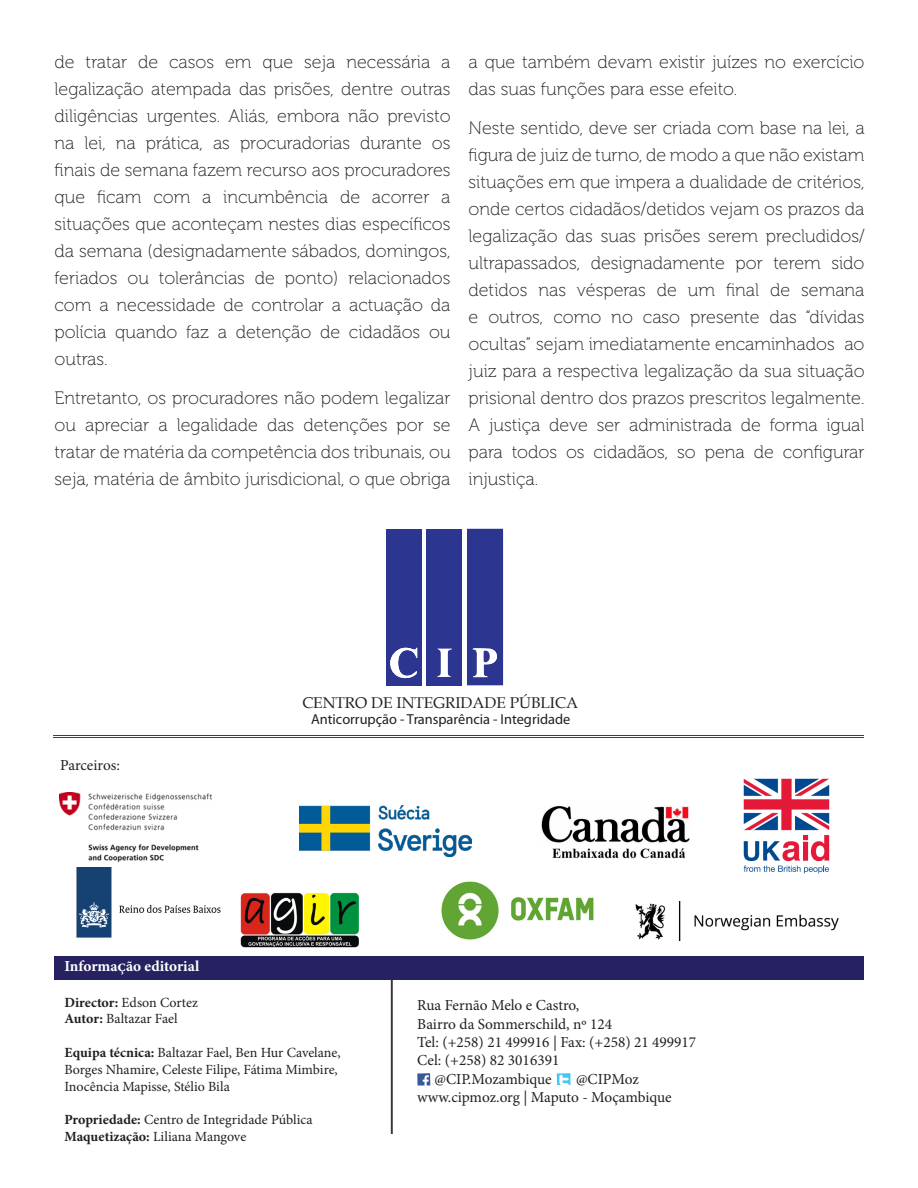
<style>
.page{position:relative;width:918px;height:1188px;background:#fff}
.page>*{position:absolute;margin:0;border:0;box-sizing:border-box;transform-origin:0 0}
.t1{font:18px/27px "Museo 100";color:#231f20;text-align:justify}
.t2{font:15.6px "Book Antiqua";color:#231f20}
.t3{font:15.3px/18.3px "Minion Pro";color:#231f20}
.t4{font:700 15.3px "Minion Pro";color:#fff}
.t5{font:14.55px "Myriad Pro";color:#231f20}
.t6{font:13.95px/16.8px "Minion Pro";color:#231f20}
.s1{font-weight:700}
</style>
<div class="page">
<hr style="left:53px;top:735px;width:811px;height:1px;background:#253f8e">
<hr style="left:53px;top:737px;width:811px;height:1px;background:#253f8e">
<img style="left:635px;top:901px;width:204px;height:40px">
<img style="left:60px;top:793px;width:151px;height:68px">
<hr style="left:392px;top:962px;width:1px;height:172px;background:#231f20">
<hr style="left:391px;top:962px;width:1px;height:172px;background:#231f20">
<div style="left:427px;top:529px;width:35px;height:156px;background:#2c3691"></div>
<svg style="left:437px;top:649px;width:15px;height:28px"></svg>
<div style="left:386px;top:529px;width:36px;height:156px;background:#2c3691"></div>
<svg style="left:390px;top:647px;width:27px;height:32px"></svg>
<svg style="left:467px;top:529px;width:36px;height:156px;background:#394297"></svg>
<svg style="left:417px;top:1073px;width:13px;height:13px"></svg>
<svg style="left:557px;top:1073px;width:13px;height:12px"></svg>
<div style="left:54px;top:956px;width:810px;height:24px;background:#262161"></div>
<img style="left:541px;top:806px;width:149px;height:53px">
<img style="left:441px;top:881px;width:153px;height:59px">
<img style="left:240px;top:892px;width:119px;height:56px">
<img style="left:76px;top:868px;width:145px;height:70px">
<img style="left:300px;top:806px;width:172px;height:51px">
<img style="left:743px;top:778px;width:87px;height:96px">
<p class="t1" style="left:55px;top:48px;width:398px">de tratar de casos em que seja necessária a legalização atempada das prisões, dentre outras diligências urgentes. Aliás, embora não previsto na lei, na prática, as procuradorias durante os finais de semana fazem recurso aos procuradores que ficam com a incumbência de acorrer a situações que aconteçam nestes dias específicos da semana (designadamente sábados, domingos, feriados ou tolerâncias de ponto) relacionados com a necessidade de controlar a actuação da polícia quando faz a detenção de cidadãos ou outras.</p>
<p class="t1" style="left:55px;top:384px;width:398px">Entretanto, os procuradores não podem legalizar ou apreciar a legalidade das detenções por se tratar de matéria da competência dos tribunais, ou seja, matéria de âmbito jurisdicional, o que obriga</p>
<p class="t1" style="left:469px;top:48px;width:398px">a que também devam existir juízes no exercício das suas funções para esse efeito.</p>
<p class="t1" style="left:469px;top:114px;width:398px">Neste sentido, deve ser criada com base na lei, a figura de juiz de turno, de modo a que não existam situações em que impera a dualidade de critérios, onde certos cidadãos/detidos vejam os prazos da legalização das suas prisões serem precludidos/ ultrapassados, designadamente por terem sido detidos nas vésperas de um final de semana e outros, como no caso presente das “dívidas ocultas” sejam imediatamente encaminhados ao juiz para a respectiva legalização da sua situação prisional dentro dos prazos prescritos legalmente.<br>A justiça deve ser administrada de forma igual para todos os cidadãos, so pena de configurar injustiça.</p>
<p class="t3" style="left:60px;top:756px;width:61px">Parceiros:</p>
<p class="t2" style="left:302px;top:692px;width:277px">CENTRO DE INTEGRIDADE PÚBLICA</p>
<p class="t5" style="left:311px;top:711px;width:261px">Anticorrupção - Transparência - Integridade</p>
<p class="t4" style="left:64px;top:957px;width:136px">InformaÇão editorial</p>
<p class="t6" style="left:64px;top:994px;width:135px"><span class="s1">Director:</span> Edson Cortez</p>
<p class="t6" style="left:64px;top:1011px;width:115px"><span class="s1">Autor:</span> Baltazar Fael</p>
<p class="t6" style="left:64px;top:1044px;width:278px"><span class="s1">Equipa técnica:</span> Baltazar Fael, Ben Hur Cavelane,<br>Borges Nhamire, Celeste Filipe, Fátima Mimbire,<br>Inocência Mapisse, Stélio Bila</p>
<p class="t6" style="left:64px;top:1111px;width:250px"><span class="s1">Propriedade:</span> Centro de Integridade Pública</p>
<p class="t6" style="left:64px;top:1128px;width:183px"><span class="s1">Maquetização:</span> Liliana Mangove</p>
<p class="t3" style="left:417px;top:996px;width:164px">Rua Fernão Melo e Castro,</p>
<p class="t3" style="left:417px;top:1015px;width:196px">Bairro da Sommerschild, nº 124</p>
<p class="t3" style="left:417px;top:1033px;width:281px">Tel: (+258) 21 499916 | Fax: (+258) 21 499917<br>Cel: (+258) 82 3016391</p>
<p class="t3" style="left:435px;top:1070px;width:119px">@CIP.Mozambique</p>
<p class="t3" style="left:576px;top:1070px;width:64px">@CIPMoz</p>
<p class="t3" style="left:417px;top:1088px;width:256px">www.cipmoz.org | Maputo - Moçambique</p>
</div>
